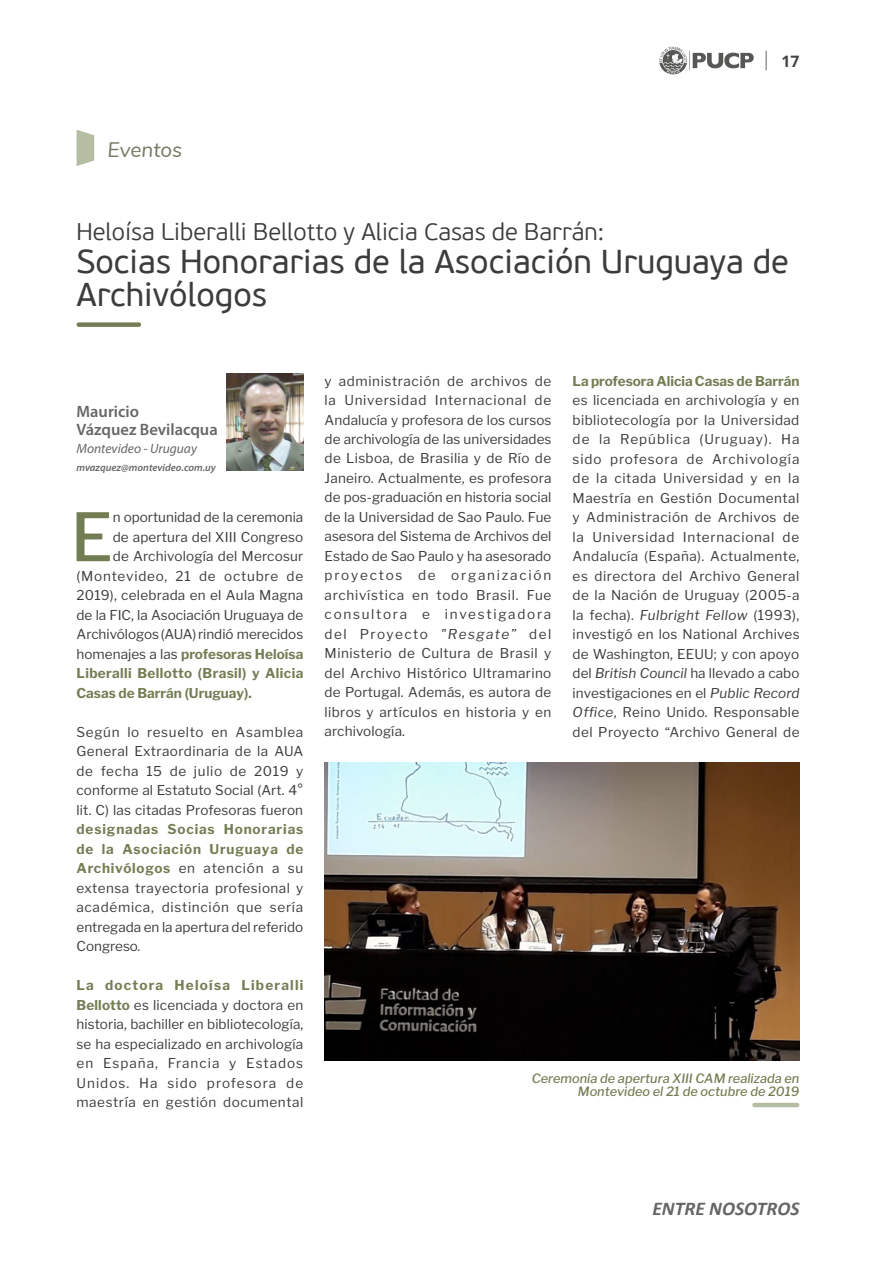
<style>
.page{position:relative;width:893px;height:1263px;background:#fff}
.page>*{position:absolute;margin:0;border:0;box-sizing:border-box;transform-origin:0 0}
.t1{font:500 66px "Libre Franklin";color:#737d53}
.t2{font:33px/33px "PF Beau Sans Pro";color:#3c3c3b}
.t3{font:300 24px "PF Beau Sans Pro";color:#3c3c3b}
.t4{font:italic 21px "Nunito";color:#757a62}
.t5{font:italic 700 19.5px "Calibri";color:#666}
.t6{font:600 16.5px/18px "Myriad Pro";color:#666766}
.t7{font:700 15.75px "Open Sans";color:#454444}
.t8{font:13.5px/19.5px "Libre Franklin";letter-spacing:.01em;color:#3c3c3b;text-align:justify}
.t9{font:700 13.5px "Libre Franklin";color:#737d53}
.t10{font:700 13.5px "Libre Franklin";letter-spacing:.03em;color:#737d53}
.t11{font:13.5px "Libre Franklin";letter-spacing:.06em;color:#3c3c3b}
.t12{font:italic 13.5px "Myriad Pro";color:#666766}
.t13{font:italic 500 12.75px/12.8px "Libre Franklin";color:#747d52;text-align:right}
.t14{font:italic 600 10.5px "Myriad Pro";color:#666766}
.s1{font-weight:400;color:#3c3c3b}
.s2{font-weight:700;color:#737d53}
.s3{font-style:italic}
</style>
<div class="page">
<svg style="left:659px;top:47px;width:95px;height:27px"></svg>
<svg style="left:766px;top:51px;width:1px;height:19px"></svg>
<svg style="left:77px;top:130px;width:17px;height:36px"></svg>
<img style="left:226px;top:374px;width:77px;height:96px">
<hr style="left:754px;top:1103px;width:43px;height:4px;background:#b4bca2">
<img style="left:325px;top:762px;width:474px;height:298px">
<div style="left:79px;top:322px;width:60px;height:5px;background:#737d53"></div>
<h3 class="t4" style="left:107px;top:134px;width:76px">Eventos</h3>
<p class="t7" style="left:781px;top:50px;width:19px">17</p>
<h3 class="t3" style="left:77px;top:218px;width:529px">Heloísa Liberalli Bellotto y Alicia Casas de Barrán:</h3>
<h2 class="t2" style="left:77px;top:246px;width:714px">Socias Honorarias de la Asociación Uruguaya de<br>Archivólogos</h2>
<p class="t6" style="left:77px;top:402px;width:143px">Mauricio<br>Vázquez Bevilacqua</p>
<p class="t12" style="left:77px;top:440px;width:122px">Montevideo - Uruguay</p>
<p class="t14" style="left:77px;top:461px;width:141px">mvazquez@montevideo.com.uy</p>
<h1 class="t1" style="left:71px;top:498px;width:44px">E</h1>
<p class="t8" style="left:113px;top:508px;width:192px">n oportunidad de la ceremonia</p>
<p class="t8" style="left:113px;top:527px;width:192px">de apertura del XIII Congreso</p>
<p class="t8" style="left:113px;top:546px;width:192px">de Archivología del Mercosur</p>
<p class="t11" style="left:77px;top:568px;width:228px">(Montevideo, 21 de octubre de</p>
<p class="t8" style="left:77px;top:585px;width:228px">2019), celebrada en el Aula Magna</p>
<p class="t8" style="left:77px;top:605px;width:228px">de la FIC, la Asociación Uruguaya de</p>
<p class="t8" style="left:77px;top:624px;width:228px">Archivólogos (AUA) rindió merecidos</p>
<p class="t9" style="left:77px;top:646px;width:228px"><span class="s1">homenajes a las</span> profesoras Heloísa</p>
<p class="t10" style="left:77px;top:665px;width:228px">Liberalli Bellotto (Brasil) y Alicia</p>
<p class="t9" style="left:77px;top:685px;width:177px">Casas de Barrán (Uruguay).</p>
<p class="t8" style="left:77px;top:722px;width:228px">Según lo resuelto en Asamblea General Extraordinaria de la AUA de fecha 15 de julio de 2019 y conforme al Estatuto Social (Art. 4° lit. C) las citadas Profesoras fueron</p>
<p class="t8" style="left:77px;top:819px;width:228px"><span class="s2">designadas Socias Honorarias de la Asociación Uruguaya de Archivólogos</span> en atención a su extensa trayectoria profesional y académica, distinción que sería entregada en la apertura del referido Congreso.</p>
<p class="t8" style="left:77px;top:975px;width:228px"><span class="s2">La doctora Heloísa Liberalli Bellotto</span> es licenciada y doctora en historia, bachiller en bibliotecología, se ha especializado en archivología en España, Francia y Estados Unidos. Ha sido profesora de maestría en gestión documental</p>
<p class="t8" style="left:325px;top:371px;width:228px">y administración de archivos de la Universidad Internacional de Andalucía y profesora de los cursos de archivología de las universidades de Lisboa, de Brasilia y de Río de Janeiro. Actualmente, es profesora de pos-graduación en historia social de la Universidad de Sao Paulo. Fue asesora del Sistema de Archivos del Estado de Sao Paulo y ha asesorado proyectos de organización archivística en todo Brasil. Fue consultora e investigadora del Proyecto <span class="s3">"Resgate”</span> del Ministerio de Cultura de Brasil y del Archivo Histórico Ultramarino de Portugal. Además, es autora de libros y artículos en historia y en archivología.</p>
<p class="t9" style="left:573px;top:373px;width:228px">La profesora Alicia Casas de Barrán</p>
<p class="t8" style="left:573px;top:390px;width:228px">es licenciada en archivología y en bibliotecología por la Universidad de la República (Uruguay). Ha sido profesora de Archivología de la citada Universidad y en la Maestría en Gestión Documental y Administración de Archivos de la Universidad Internacional de Andalucía (España). Actualmente, es directora del Archivo General de la Nación de Uruguay (2005-a la fecha). <span class="s3">Fulbright Fellow</span> (1993), investigó en los National Archives de Washington, EEUU; y con apoyo del <span class="s3">British Council</span> ha llevado a cabo investigaciones en el <span class="s3">Public Record Office</span>, Reino Unido. Responsable del Proyecto “Archivo General de</p>
<p class="t13" style="left:532px;top:1072px;width:269px">Ceremonia de apertura XIII CAM realizada en<br>Montevideo el 21 de octubre de 2019</p>
<h3 class="t5" style="left:652px;top:1196px;width:148px">ENTRE NOSOTROS</h3>
</div>
